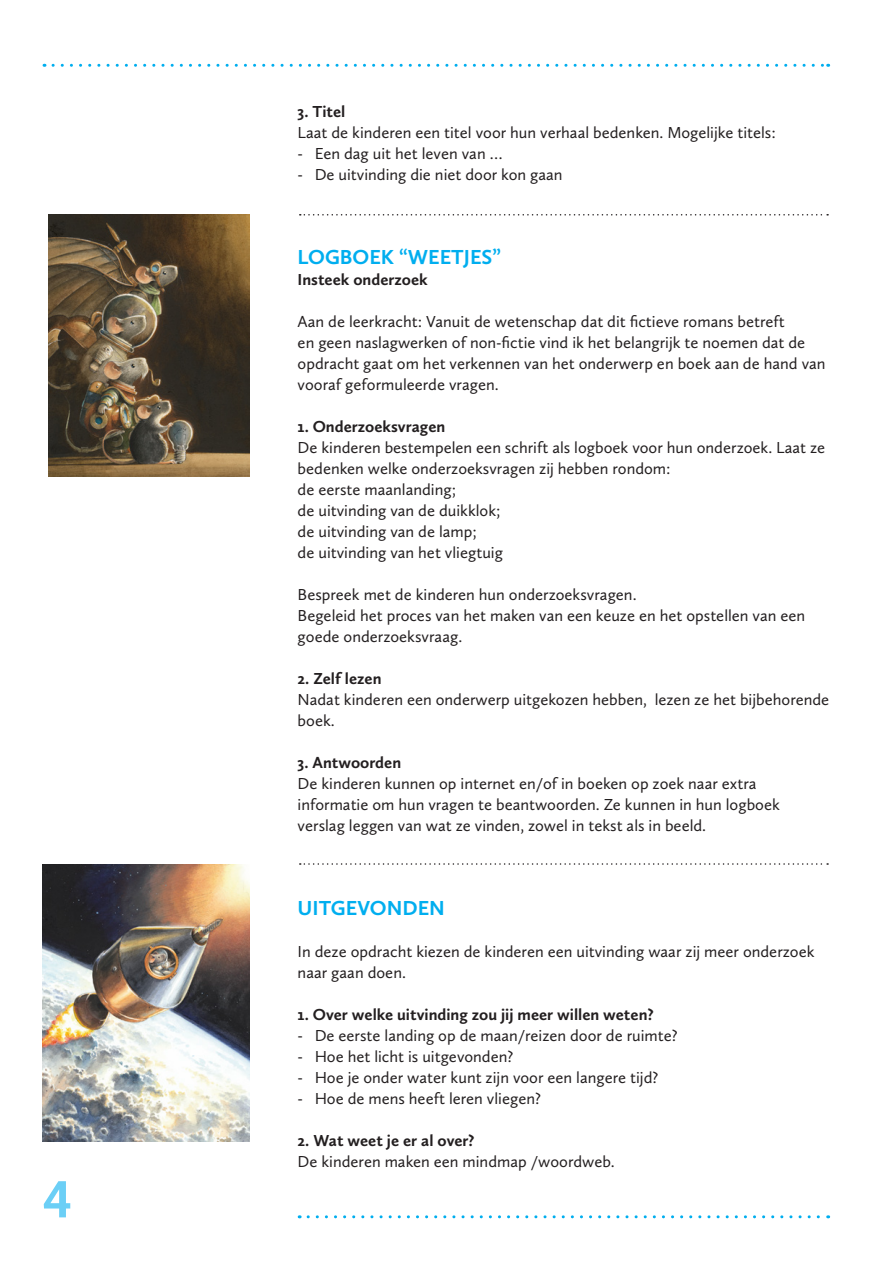
<style>
.page{position:relative;width:893px;height:1263px;background:#fff}
.page>*{position:absolute;margin:0;border:0;box-sizing:border-box;transform-origin:0 0}
.t1{font:700 54px "Calluna Sans";color:#6bcff6}
.Kop_blauw{font:700 21px "Calluna Sans";color:#00aeef}
.Broodtekst{font:16.5px/21px "Calluna Sans";color:#231f20}
.Broodtekst_ingespron{font:16.5px "Calluna Sans";color:#231f20}
.Broodtekst_vet{font:700 16.5px "Calluna Sans";color:#231f20}
</style>
<div class="page">
<svg style="left:53px;top:64px;width:776px;height:3px"></svg>
<svg style="left:308px;top:1215px;width:521px;height:3px"></svg>
<svg style="left:300px;top:214px;width:528px;height:2px"></svg>
<svg style="left:300px;top:863px;width:528px;height:2px"></svg>
<img style="left:48px;top:214px;width:202px;height:263px">
<img style="left:43px;top:865px;width:207px;height:276px">
<h1 class="t1" style="left:43px;top:1166px;width:31px">4</h1>
<p class="Broodtekst_vet" style="left:298px;top:101px;width:49px">3. Titel</p>
<p class="Broodtekst" style="left:298px;top:122px;width:480px">Laat de kinderen een titel voor hun verhaal bedenken. Mogelijke titels:</p>
<p class="Broodtekst_ingespron" style="left:298px;top:143px;width:206px">- Een dag uit het leven van …</p>
<p class="Broodtekst_ingespron" style="left:298px;top:164px;width:266px">- De uitvinding die niet door kon gaan</p>
<p class="Kop_blauw" style="left:298px;top:244px;width:205px">LOGBOEK “WEETJES”</p>
<p class="Broodtekst_vet" style="left:298px;top:269px;width:132px">Insteek onderzoek</p>
<p class="Broodtekst" style="left:298px;top:311px;width:529px">Aan de leerkracht: Vanuit de wetenschap dat dit fictieve romans betreft<br>en geen naslagwerken of non-fictie vind ik het belangrijk te noemen dat de opdracht gaat om het verkennen van het onderwerp en boek aan de hand van vooraf geformuleerde vragen.</p>
<p class="Broodtekst_vet" style="left:298px;top:416px;width:149px">1. Onderzoeksvragen</p>
<p class="Broodtekst" style="left:298px;top:437px;width:529px">De kinderen bestempelen een schrift als logboek voor hun onderzoek. Laat ze bedenken welke onderzoeksvragen zij hebben rondom:</p>
<p class="Broodtekst" style="left:298px;top:479px;width:160px">de eerste maanlanding;</p>
<p class="Broodtekst" style="left:298px;top:500px;width:204px">de uitvinding van de duikklok;</p>
<p class="Broodtekst" style="left:298px;top:521px;width:181px">de uitvinding van de lamp;</p>
<p class="Broodtekst" style="left:298px;top:542px;width:207px">de uitvinding van het vliegtuig</p>
<p class="Broodtekst" style="left:298px;top:584px;width:340px">Bespreek met de kinderen hun onderzoeksvragen.</p>
<p class="Broodtekst" style="left:298px;top:605px;width:509px">Begeleid het proces van het maken van een keuze en het opstellen van een goede onderzoeksvraag.</p>
<p class="Broodtekst_vet" style="left:298px;top:668px;width:85px">2. Zelf lezen</p>
<p class="Broodtekst" style="left:298px;top:689px;width:533px">Nadat kinderen een onderwerp uitgekozen hebben, lezen ze het bijbehorende boek.</p>
<p class="Broodtekst_vet" style="left:298px;top:752px;width:105px">3. Antwoorden</p>
<p class="Broodtekst" style="left:298px;top:773px;width:484px">De kinderen kunnen op internet en/of in boeken op zoek naar extra informatie om hun vragen te beantwoorden. Ze kunnen in hun logboek verslag leggen van wat ze vinden, zowel in tekst als in beeld.</p>
<p class="Kop_blauw" style="left:298px;top:895px;width:149px">UITGEVONDEN</p>
<p class="Broodtekst" style="left:298px;top:941px;width:518px">In deze opdracht kiezen de kinderen een uitvinding waar zij meer onderzoek naar gaan doen.</p>
<p class="Broodtekst_vet" style="left:298px;top:1004px;width:358px">1. Over welke uitvinding zou jij meer willen weten?</p>
<p class="Broodtekst_ingespron" style="left:298px;top:1025px;width:382px">- De eerste landing op de maan/reizen door de ruimte?</p>
<p class="Broodtekst_ingespron" style="left:298px;top:1046px;width:217px">- Hoe het licht is uitgevonden?</p>
<p class="Broodtekst_ingespron" style="left:298px;top:1067px;width:362px">- Hoe je onder water kunt zijn voor een langere tijd?</p>
<p class="Broodtekst_ingespron" style="left:298px;top:1088px;width:245px">- Hoe de mens heeft leren vliegen?</p>
<p class="Broodtekst_vet" style="left:298px;top:1130px;width:178px">2. Wat weet je er al over?</p>
<p class="Broodtekst" style="left:298px;top:1151px;width:319px">De kinderen maken een mindmap /woordweb.</p>
</div>
